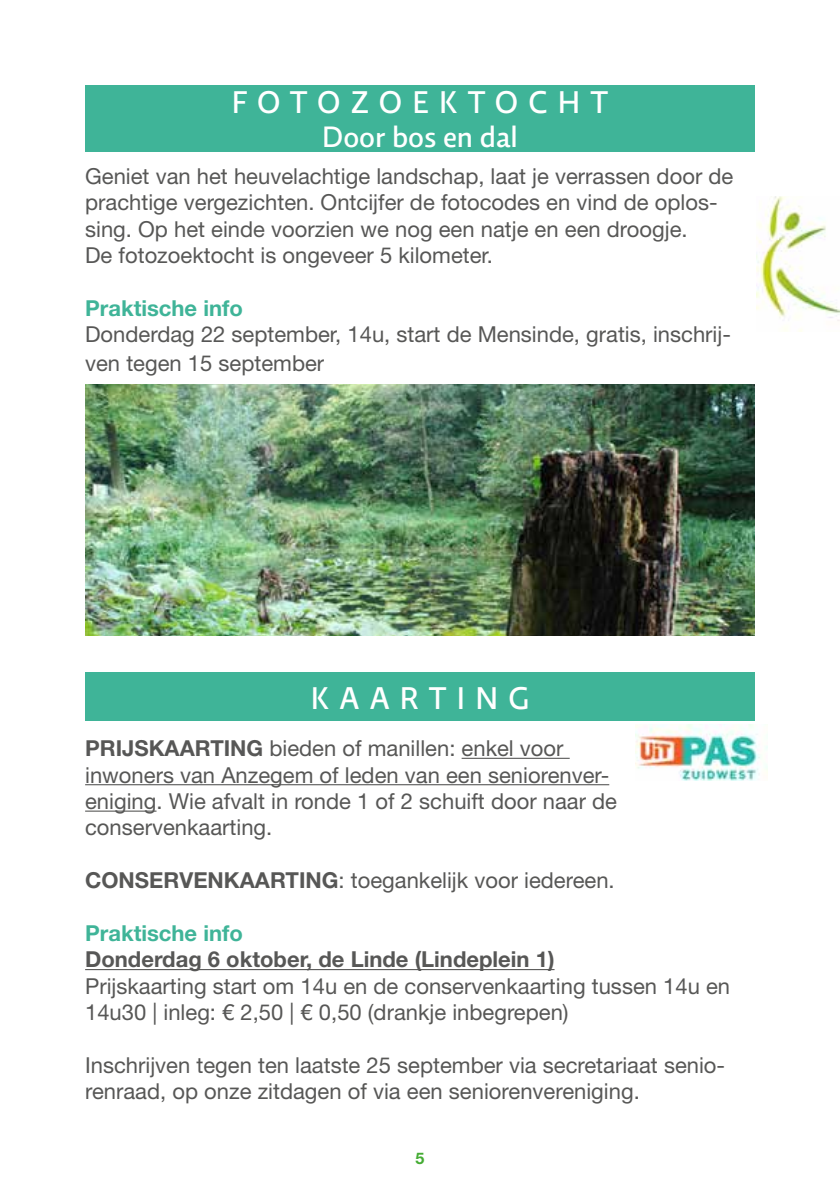
<style>
.page{position:relative;width:840px;height:1191px;background:#fff}
.page>*{position:absolute;margin:0;border:0;box-sizing:border-box;transform-origin:0 0}
.t1{font:500 32px "Relato Sans OT";letter-spacing:.32em;color:#fff}
.t2{font:500 30px "Relato Sans OT";color:#fff}
.t3{font:22px/26.4px "Helvetica Neue LT Std";color:#575756}
.t4{font:700 22px "Helvetica Neue LT Std";color:#575756}
.t5{font:700 22px "Helvetica Neue LT Std";color:#3fb498}
.t6{font:700 16px "Helvetica Neue LT Std";color:#45ac34}
.s1{font-weight:700}
</style>
<div class="page">
<div style="left:85px;top:85px;width:669px;height:67px;background:#3fb498"></div>
<div style="left:85px;top:672px;width:669px;height:48px;background:#3fb498"></div>
<hr style="left:461px;top:757px;width:108px;height:2px;background:#575756">
<hr style="left:85px;top:784px;width:524px;height:1px;background:#575756">
<hr style="left:85px;top:810px;width:71px;height:1px;background:#575756">
<hr style="left:85px;top:969px;width:469px;height:1px;background:#575756">
<img style="left:85px;top:384px;width:669px;height:251px">
<img style="left:756px;top:196px;width:83px;height:136px">
<img style="left:635px;top:724px;width:132px;height:57px">
<h1 class="t1" style="left:231px;top:83px;width:378px">FOTOZOEKTOCHT</h1>
<h2 class="t2" style="left:322px;top:119px;width:197px">Door bos en dal</h2>
<p class="t3" style="left:85px;top:162px;width:649px">Geniet van het heuvelachtige landschap, laat je verrassen door de prachtige vergezichten. Ontcijfer de fotocodes en vind de oplos&shy;sing. Op het einde voorzien we nog een natje en een droogje.<br>De fotozoektocht is ongeveer 5 kilometer.</p>
<p class="t5" style="left:85px;top:294px;width:159px">Praktische info</p>
<p class="t3" style="left:85px;top:320px;width:647px;line-height:28.8px">Donderdag 22 september, 14u, start de Mensinde, gratis, inschrij&shy;ven tegen 15 september</p>
<h1 class="t1" style="left:311px;top:678px;width:219px">KAARTING</h1>
<p class="t3" style="left:85px;top:735px;width:533px"><span class="s1">PRIJSKAARTING</span> bieden of manillen: enkel voor inwoners van Anzegem of leden van een seniorenver&shy;eniging. Wie afvalt in ronde 1 of 2 schuift door naar de conservenkaarting.</p>
<p class="t3" style="left:85px;top:867px;width:530px"><span class="s1">CONSERVENKAARTING</span>: toegankelijk voor iedereen.</p>
<p class="t5" style="left:85px;top:919px;width:159px">Praktische info</p>
<p class="t4" style="left:85px;top:946px;width:470px">Donderdag 6 oktober, de Linde (Lindeplein 1)</p>
<p class="t3" style="left:85px;top:972px;width:646px">Prijskaarting start om 14u en de conservenkaarting tussen 14u en<br>14u30 | inleg: € 2,50 | € 0,50 (drankje inbegrepen)</p>
<p class="t3" style="left:85px;top:1051px;width:641px">Inschrijven tegen ten laatste 25 september via secretariaat senio&shy;renraad, op onze zitdagen of via een seniorenvereniging.</p>
<p class="t6" style="left:415px;top:1148px;width:10px">5</p>
</div>
